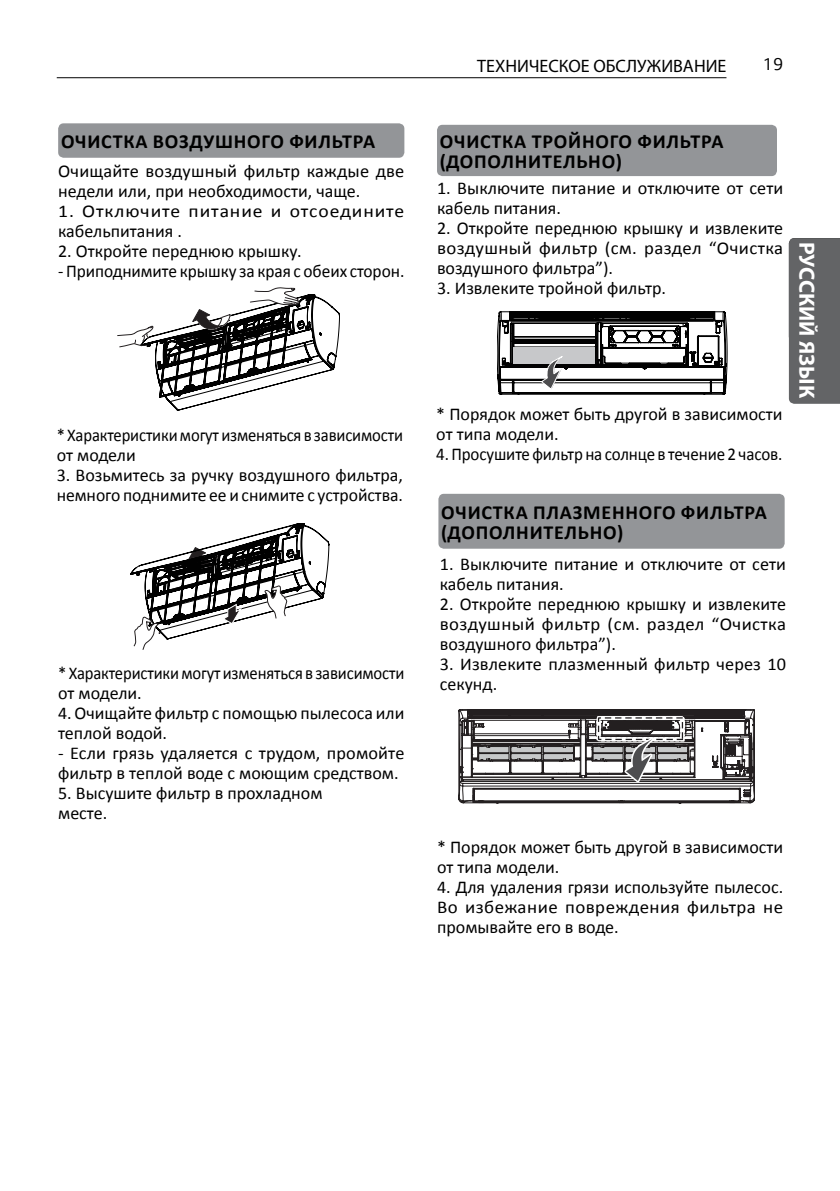
<style>
.page{position:relative;width:840px;height:1191px;background:#fff}
.page>*{position:absolute;margin:0;border:0;box-sizing:border-box;transform-origin:0 0}
.t1{font:700 24px "Bryant LG";color:#fff}
.t2{font:700 22px "Myriad Pro";color:#fff}
.t3{font:700 20px "Calibri";color:#000}
.t4{font:18px/20px "Calibri";color:#000}
.t5{font:18px/20px "Calibri";color:#000;scale:.92 1}
.t6{font:18px/20px "Calibri";letter-spacing:.04em;color:#000;scale:1.09 1}
.t7{font:18px "Calibri";color:#000;scale:.94 1}
.t8{font:18px "Calibri";color:#000;scale:.96 1}
.t9{font:18px "Myriad Pro";color:#000}
.t10{font:18px "LG Smart";color:#000}
</style>
<div class="page">
<hr style="left:57px;top:77px;width:669px;height:1px;background:#000">
<div style="left:788px;top:238px;width:51px;height:166px;background:#636466"></div>
<div style="left:58px;top:123px;width:346px;height:35px;background:#939598;border-radius:6px"></div>
<svg style="left:117px;top:288px;width:222px;height:122px"></svg>
<svg style="left:130px;top:523px;width:199px;height:127px"></svg>
<hr style="left:501px;top:394px;width:221px;height:1px;background:#010101">
<svg style="left:497px;top:311px;width:229px;height:83px"></svg>
<div style="left:437px;top:125px;width:339px;height:51px;background:#939598;border-radius:6px"></div>
<div style="left:438px;top:494px;width:346px;height:55px;background:#939598;border-radius:6px"></div>
<svg style="left:458px;top:709px;width:296px;height:94px"></svg>
<p class="t3" style="left:61px;top:129px;width:28px">Очистка</p>
<p class="t3" style="left:153px;top:129px;width:14px">воздушного</p>
<p class="t3" style="left:289px;top:129px;width:14px">фильтра</p>
<p class="t4" style="left:58px;top:161px;width:347px">Очищайте воздушный фильтр каждые две недели или, при необходимости, чаще.</p>
<p class="t6" style="left:58px;top:201px;width:319px">1. Отключите питание и отсоедините кабельпитания .</p>
<p class="t4" style="left:58px;top:241px;width:245px">2. Откройте переднюю крышку.</p>
<p class="t8" style="left:58px;top:259px;width:362px">- Приподнимите крышку за края с обеих сторон.</p>
<p class="t5" style="left:57px;top:425px;width:377px">* Характеристики могут изменяться в зависимости от модели</p>
<p class="t4" style="left:57px;top:465px;width:347px">3. Возьмитесь за ручку воздушного фильтра, немного поднимите ее и снимите с устройства.</p>
<p class="t5" style="left:58px;top:663px;width:377px">* Характеристики могут изменяться в зависимости от модели.</p>
<p class="t4" style="left:58px;top:703px;width:347px">4. Очищайте фильтр с помощью пылесоса или теплой водой.</p>
<p class="t4" style="left:58px;top:743px;width:347px">- Если грязь удаляется с трудом, промойте фильтр в теплой воде с моющим средством.</p>
<p class="t4" style="left:58px;top:783px;width:266px">5. Высушите фильтр в прохладном месте.</p>
<p class="t9" style="left:477px;top:55px;width:250px">ТЕХНИЧЕСКОЕ ОБСЛУЖИВАНИЕ</p>
<p class="t10" style="left:762px;top:53px;width:22px">19</p>
<p class="t3" style="left:439px;top:128px;width:28px">Очистка</p>
<p class="t3" style="left:531px;top:128px;width:14px">тройного</p>
<p class="t3" style="left:637px;top:128px;width:14px">фильтра</p>
<p class="t3" style="left:439px;top:148px;width:21px">(дополнительно</p>
<p class="t3" style="left:615px;top:148px;width:8px">)</p>
<p class="t4" style="left:437px;top:178px;width:347px">1. Выключите питание и отключите от сети кабель питания.</p>
<p class="t4" style="left:437px;top:218px;width:347px;text-align:justify">2. Откройте переднюю крышку и извлеките воздушный фильтр (см. раздел “Очистка воздушного фильтра”).</p>
<p class="t4" style="left:437px;top:278px;width:230px">3. Извлеките тройной фильтр.</p>
<p class="t4" style="left:436px;top:404px;width:347px">* Порядок может быть другой в зависимости от типа модели.</p>
<p class="t7" style="left:436px;top:442px;width:369px">4. Просушите фильтр на солнце в течение 2 часов.</p>
<p class="t2" style="left:820px;top:242px;width:158px;rotate:90deg">РУССКИЙ ЯЗЫК</p>
<h1 class="t1" style="left:818px;top:266px;width:51px;rotate:90deg">ENG</h1>
<p class="t3" style="left:441px;top:500px;width:28px">Очистка</p>
<p class="t3" style="left:533px;top:500px;width:14px">плазменного</p>
<p class="t3" style="left:680px;top:500px;width:14px">фильтра</p>
<p class="t3" style="left:441px;top:520px;width:21px">(дополнительно</p>
<p class="t3" style="left:616px;top:520px;width:8px">)</p>
<p class="t4" style="left:439px;top:554px;width:347px">1. Выключите питание и отключите от сети кабель питания.</p>
<p class="t4" style="left:439px;top:594px;width:347px;text-align:justify">2. Откройте переднюю крышку и извлеките воздушный фильтр (см. раздел “Очистка воздушного фильтра”).</p>
<p class="t4" style="left:439px;top:654px;width:347px">3. Извлеките плазменный фильтр через 10 секунд.</p>
<p class="t4" style="left:437px;top:836px;width:347px">* Порядок может быть другой в зависимости от типа модели.</p>
<p class="t4" style="left:437px;top:876px;width:347px;text-align:justify">4. Для удаления грязи используйте пылесос.<br>Во избежание повреждения фильтра не промывайте его в воде.</p>
</div>
